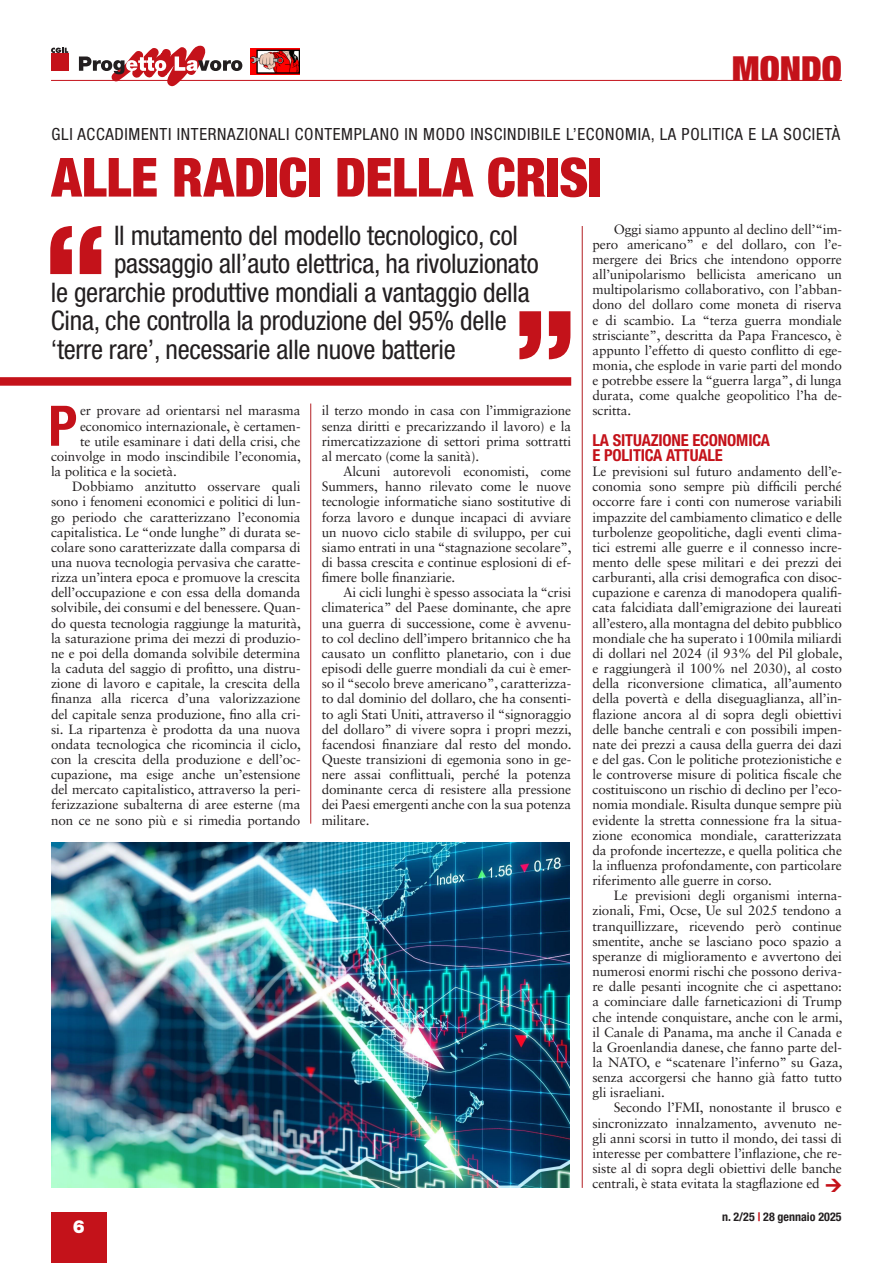
<style>
.page{position:relative;width:893px;height:1263px;background:#fff}
.page>*{position:absolute;margin:0;border:0;box-sizing:border-box;transform-origin:0 0}
.t1{font:700 condensed 55.95px "Helvetica Neue LT Std";color:#c4121a}
.Titolo_ok{font:900 condensed 54px "Helvetica Neue LT Std";letter-spacing:-.005em;color:#c4121a}
.t2{font:900 condensed 36px "Helvetica Neue LT Std";color:#c4121a}
.Sommario{font:condensed 27px "Helvetica Neue LT Std";letter-spacing:-.01em;color:#231f20}
.t3{font:900 18px "Helvetica Neue LT Std";color:#fff}
.Sommario-2{font:condensed 16.8px "Helvetica Neue LT Std";letter-spacing:.04em;color:#231f20}
.tITOLETTO{font:700 condensed 16.5px/15.1px "Helvetica Neue LT Std";letter-spacing:-.01em;color:#c4121a}
.t4{font:13.5px/15.1px "Sabon LT Std";letter-spacing:-.01em;color:#231f20;text-align:justify}
.t5{font:700 condensed 12px "Helvetica Neue LT Std";color:#231f20}
.s1{color:#c4121a}
</style>
<div class="page">
<svg style="left:79px;top:46px;width:163px;height:40px"></svg>
<svg style="left:51px;top:48px;width:17px;height:5px"></svg>
<div style="left:51px;top:54px;width:17px;height:17px;background:#c4121a"></div>
<div style="left:51px;top:1212px;width:55px;height:51px;background:#c4121a"></div>
<img style="left:250px;top:49px;width:49px;height:25px">
<hr style="left:51px;top:80px;width:791px;height:1px;background:#c4121a">
<div style="left:0;top:377px;width:571px;height:9px;background:#c4121a"></div>
<hr style="left:582px;top:226px;width:1px;height:962px;background:#b32024">
<hr style="left:310px;top:403px;width:1px;height:421px;background:#b32024">
<svg style="left:519px;top:311px;width:51px;height:48px"></svg>
<svg style="left:50px;top:226px;width:51px;height:48px"></svg>
<img style="left:51px;top:842px;width:519px;height:346px">
<p class="t2" style="left:732px;top:46px;width:112px">MONDO</p>
<p class="Sommario-2" style="left:52px;top:124px;width:790px">GLI ACCADIMENTI INTERNAZIONALI CONTEMPLANO IN MODO INSCINDIBILE L’ECONOMIA, LA POLITICA E LA SOCIETÀ</p>
<p class="Titolo_ok" style="left:52px;top:144px;width:552px">ALLE RADICI DELLA CRISI</p>
<p class="Sommario" style="left:114px;top:219px;width:405px">Il mutamento del modello tecnologico, col</p>
<p class="Sommario" style="left:114px;top:248px;width:426px">passaggio all’auto elettrica, ha rivoluzionato</p>
<p class="Sommario" style="left:51px;top:276px;width:480px">le gerarchie produttive mondiali a vantaggio della</p>
<p class="Sommario" style="left:51px;top:305px;width:457px">Cina, che controlla la produzione del 95% delle</p>
<p class="Sommario" style="left:51px;top:333px;width:406px">‘terre rare’, necessarie alle nuove batterie</p>
<p class="t4" style="left:592px;top:221px;width:251px;text-indent:21px">Oggi siamo appunto al declino dell’“im&shy;pero americano” e del dollaro, con l’e&shy;mergere dei Brics che intendono opporre all’unipolarismo bellicista americano un multipolarismo collaborativo, con l’abban&shy;dono del dollaro come moneta di riserva e di scambio. La “terza guerra mondiale strisciante”, descritta da Papa Francesco, è appunto l’effetto di questo conflitto di ege&shy;monia, che esplode in varie parti del mondo e potrebbe essere la “guerra larga”, di lunga durata, come qualche geopolitico l’ha de&shy;scritta.</p>
<p class="tITOLETTO" style="left:592px;top:432px;width:179px">LA SITUAZIONE ECONOMICA<br>E POLITICA ATTUALE</p>
<p class="t4" style="left:592px;top:464px;width:251px">Le previsioni sul futuro andamento dell’e&shy;conomia sono sempre più difficili perché occorre fare i conti con numerose variabili impazzite del cambiamento climatico e delle turbolenze geopolitiche, dagli eventi clima&shy;tici estremi alle guerre e il connesso incre&shy;mento delle spese militari e dei prezzi dei carburanti, alla crisi demografica con disoc&shy;cupazione e carenza di manodopera qualifi&shy;cata falcidiata dall’emigrazione dei laureati all’estero, alla montagna del debito pubblico mondiale che ha superato i 100mila miliardi di dollari nel 2024 (il 93% del Pil globale, e raggiungerà il 100% nel 2030), al costo della riconversione climatica, all’aumento della povertà e della diseguaglianza, all’in&shy;flazione ancora al di sopra degli obiettivi delle banche centrali e con possibili impen&shy;nate dei prezzi a causa della guerra dei dazi e del gas. Con le politiche protezionistiche e le controverse misure di politica fiscale che costituiscono un rischio di declino per l’eco&shy;nomia mondiale. Risulta dunque sempre più evidente la stretta connessione fra la situa&shy;zione economica mondiale, caratterizzata da profonde incertezze, e quella politica che la influenza profondamente, con particolare riferimento alle guerre in corso.</p>
<p class="t4" style="left:592px;top:888px;width:251px;text-indent:21px">Le previsioni degli organismi interna&shy;zionali, Fmi, Ocse, Ue sul 2025 tendono a tranquillizzare, ricevendo però continue smentite, anche se lasciano poco spazio a speranze di miglioramento e avvertono dei numerosi enormi rischi che possono deriva&shy;re dalle pesanti incognite che ci aspettano: a cominciare dalle farneticazioni di Trump che intende conquistare, anche con le armi, il Canale di Panama, ma anche il Canada e la Groenlandia danese, che fanno parte del&shy;la NATO, e “scatenare l’inferno” su Gaza, senza accorgersi che hanno già fatto tutto gli israeliani.</p>
<p class="t4" style="left:592px;top:1100px;width:251px;text-indent:21px">Secondo l’FMI, nonostante il brusco e sincronizzato innalzamento, avvenuto ne&shy;gli anni scorsi in tutto il mondo, dei tassi di interesse per combattere l’inflazione, che re&shy;siste al di sopra degli obiettivi delle banche centrali, è stata evitata la stagflazione ed</p>
<p class="t1" style="left:48px;top:392px;width:31px">P</p>
<p class="t4" style="left:80px;top:403px;width:222px">er provare ad orientarsi nel marasma</p>
<p class="t4" style="left:322px;top:403px;width:251px">il terzo mondo in casa con l’immigrazione senza diritti e precarizzando il lavoro) e la rimercatizzazione di settori prima sottratti al mercato (come la sanità).</p>
<p class="t4" style="left:322px;top:464px;width:251px;text-indent:21px">Alcuni autorevoli economisti, come Summers, hanno rilevato come le nuove tecnologie informatiche siano sostitutive di forza lavoro e dunque incapaci di avviare un nuovo ciclo stabile di sviluppo, per cui siamo entrati in una “stagnazione secolare”, di bassa crescita e continue esplosioni di ef&shy;fimere bolle finanziarie.</p>
<p class="t4" style="left:322px;top:585px;width:251px;text-indent:21px">Ai cicli lunghi è spesso associata la “crisi climaterica” del Paese dominante, che apre una guerra di successione, come è avvenu&shy;to col declino dell’impero britannico che ha causato un conflitto planetario, con i due episodi delle guerre mondiali da cui è emer&shy;so il “secolo breve americano”, caratterizza&shy;to dal dominio del dollaro, che ha consenti&shy;to agli Stati Uniti, attraverso il “signoraggio del dollaro” di vivere sopra i propri mezzi, facendosi finanziare dal resto del mondo.<br>Queste transizioni di egemonia sono in ge&shy;nere assai conflittuali, perché la potenza dominante cerca di resistere alla pressione dei Paesi emergenti anche con la sua potenza militare.</p>
<p class="t4" style="left:80px;top:418px;width:222px">economico internazionale, è certamen-</p>
<p class="t4" style="left:80px;top:433px;width:222px">te utile esaminare i dati della crisi, che</p>
<p class="t4" style="left:51px;top:448px;width:251px">coinvolge in modo inscindibile l’economia,</p>
<p class="t4" style="left:51px;top:464px;width:127px">la politica e la società.</p>
<p class="t4" style="left:51px;top:479px;width:251px;text-indent:21px">Dobbiamo anzitutto osservare quali sono i fenomeni economici e politici di lun&shy;go periodo che caratterizzano l’economia capitalistica. Le “onde lunghe” di durata se&shy;colare sono caratterizzate dalla comparsa di una nuova tecnologia pervasiva che caratte&shy;rizza un’intera epoca e promuove la crescita dell’occupazione e con essa della domanda solvibile, dei consumi e del benessere. Quan&shy;do questa tecnologia raggiunge la maturità, la saturazione prima dei mezzi di produzio&shy;ne e poi della domanda solvibile determina la caduta del saggio di profitto, una distru&shy;zione di lavoro e capitale, la crescita della finanza alla ricerca d’una valorizzazione del capitale senza produzione, fino alla cri&shy;si. La ripartenza è prodotta da una nuova ondata tecnologica che ricomincia il ciclo, con la crescita della produzione e dell’oc&shy;cupazione, ma esige anche un’estensione del mercato capitalistico, attraverso la peri&shy;ferizzazione subalterna di aree esterne (ma non ce ne sono più e si rimedia portando</p>
<h3 class="t3" style="left:73px;top:1216px;width:14px">6</h3>
<p class="t5" style="left:722px;top:1209px;width:121px">n. 2/25 <span class="s1">|</span> 28 gennaio 2025</p>
</div>
